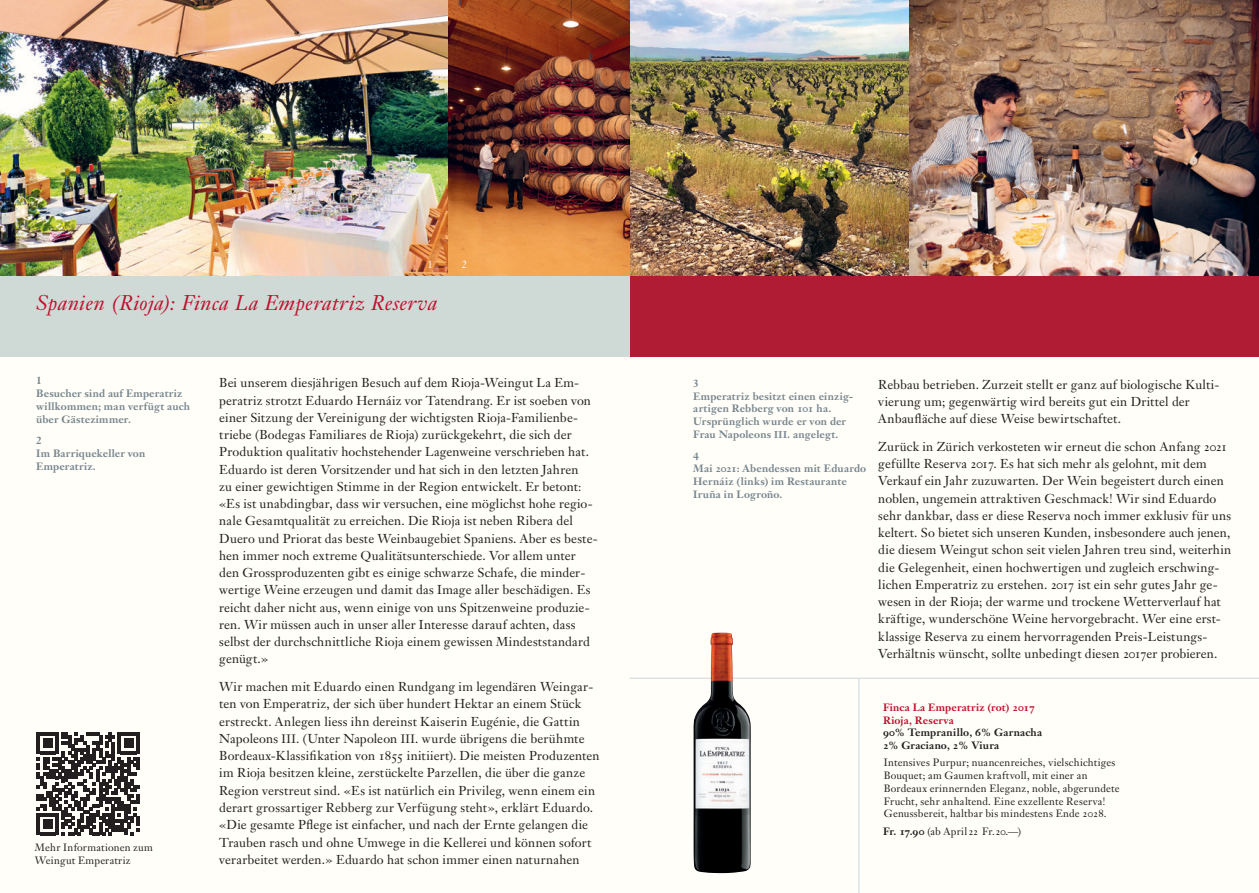
<style>
.page{position:relative;width:1259px;height:893px;background:#fff}
.page>*{position:absolute;margin:0;border:0;box-sizing:border-box;transform-origin:0 0}
.t1{font:italic 21px "Janson Text LT";letter-spacing:.02em;color:#c00f2d}
.t2{font:12.75px/17.2px "Janson Text LT Pro";letter-spacing:.01em;color:#231f20}
.t3{font:10.5px/12.8px "Janson Text LT Pro";letter-spacing:.015em;color:#231f20}
.t4{font:700 10.5px/12.8px "Janson Text LT Pro";letter-spacing:.015em;color:#77858d}
.t5{font:700 10.5px/12.8px "Janson Text LT Pro";letter-spacing:.025em;color:#231f20}
.t6{font:700 10.5px/12.8px "Janson Text LT Pro";letter-spacing:.015em;color:#c00f2d}
.t7{font:10.5px "Janson Text LT Pro";color:#fff}
.s1{font-size:12px}
.s2{font-size:9.75px}
.s3{font-weight:700}
</style>
<div class="page">
<div style="left:629px;top:0;width:630px;height:893px;background:#fffef8"></div>
<div style="left:0;top:0;width:629px;height:893px;background:#fffef8"></div>
<hr style="left:629px;top:678px;width:630px;height:1px;background:#cbd6dd">
<img style="left:629px;top:0;width:280px;height:276px">
<img style="left:447px;top:0;width:182px;height:276px">
<img style="left:693px;top:633px;width:58px;height:240px">
<hr style="left:858px;top:679px;width:1px;height:214px;background:#cbd6dd">
<img style="left:909px;top:0;width:350px;height:276px">
<svg style="left:37px;top:732px;width:103px;height:103px"></svg>
<img style="left:0;top:0;width:447px;height:276px">
<div style="left:629px;top:276px;width:630px;height:81px;background:#af1c34"></div>
<div style="left:0;top:276px;width:629px;height:81px;background:#cfdad6"></div>
<p class="t7" style="left:427px;top:258px;width:7px">1</p>
<p class="t7" style="left:891px;top:258px;width:7px">3</p>
<p class="t3" style="left:923px;top:258px;width:7px">4</p>
<h1 class="t1" style="left:36px;top:289px;width:403px">Spanien (Rioja): Finca La Emperatriz Reserva</h1>
<p class="t7" style="left:462px;top:258px;width:7px">2</p>
<p class="t7" style="left:890px;top:258px;width:7px">4</p>
<p class="t4" style="left:36px;top:374px;width:155px">1<br>Besucher sind auf Emperatriz willkommen; man verfügt auch über Gästezimmer.</p>
<p class="t4" style="left:36px;top:434px;width:111px">2<br>Im Barriquekeller von<br>Emperatriz.</p>
<p class="t3" style="left:35px;top:840px;width:120px;line-height:13.5px">Mehr Informationen zum<br>Weingut Emperatriz</p>
<p class="t2" style="left:219px;top:374px;width:380px">Bei unserem diesjährigen Besuch auf dem Rioja-Weingut La Em&shy;peratriz strotzt Eduardo Hernáiz vor Tatendrang. Er ist soeben von einer Sitzung der Vereinigung der wichtigsten Rioja-Familienbe&shy;triebe (Bodegas Familiares de Rioja) zurückgekehrt, die sich der Produktion qualitativ hochstehender Lagenweine verschrieben hat.<br>Eduardo ist deren Vorsitzender und hat sich in den letzten Jahren<br>zu einer gewichtigen Stimme in der Region entwickelt. Er betont: «Es ist unabdingbar, dass wir versuchen, eine möglichst hohe regio&shy;nale Gesamtqualität zu erreichen. Die Rioja ist neben Ribera del Duero und Priorat das beste Weinbaugebiet Spaniens. Aber es beste&shy;hen immer noch extreme Qualitätsunterschiede. Vor allem unter den Grossproduzenten gibt es einige schwarze Schafe, die minder&shy;wertige Weine erzeugen und damit das Image aller beschädigen. Es reicht daher nicht aus, wenn einige von uns Spitzenweine produzie&shy;ren. Wir müssen auch in unser aller Interesse darauf achten, dass selbst der durchschnittliche Rioja einem gewissen Mindeststandard genügt.»</p>
<p class="t2" style="left:219px;top:678px;width:382px">Wir machen mit Eduardo einen Rundgang im legendären Weingar&shy;ten von Emperatriz, der sich über hundert Hektar an einem Stück erstreckt. Anlegen liess ihn dereinst Kaiserin Eugénie, die Gattin Napoleons <span class="s1">III</span>. (Unter Napoleon <span class="s1">III</span>. wurde übrigens die berühmte Bordeaux-Klassifikation von 1855 initiiert). Die meisten Produzenten im Rioja besitzen kleine, zerstückelte Parzellen, die über die ganze Region verstreut sind. «Es ist natürlich ein Privileg, wenn einem ein derart grossartiger Rebberg zur Verfügung steht», erklärt Eduardo. «Die gesamte Pflege ist einfacher, und nach der Ernte gelangen die Trauben rasch und ohne Umwege in die Kellerei und können sofort verarbeitet werden.» Eduardo hat schon immer einen naturnahen</p>
<p class="t4" style="left:693px;top:377px;width:161px">3<br>Emperatriz besitzt einen einzig&shy;artigen Rebberg von 101 ha.<br>Ursprünglich wurde er von der<br>Frau Napoleons <span class="s2">III</span>. angelegt.</p>
<p class="t4" style="left:693px;top:449px;width:174px">4<br>Mai 2021: Abendessen mit Eduardo<br>Hernáiz (links) im Restaurante<br>Iruña in Logroño.</p>
<p class="t2" style="left:878px;top:375px;width:342px">Rebbau betrieben. Zurzeit stellt er ganz auf biologische Kulti&shy;vierung um; gegenwärtig wird bereits gut ein Drittel der<br>Anbaufläche auf diese Weise bewirtschaftet.</p>
<p class="t2" style="left:878px;top:438px;width:354px">Zurück in Zürich verkosteten wir erneut die schon Anfang 2021 gefüllte Reserva 2017. Es hat sich mehr als gelohnt, mit dem Verkauf ein Jahr zuzuwarten. Der Wein begeistert durch einen noblen, ungemein attraktiven Geschmack! Wir sind Eduardo sehr dankbar, dass er diese Reserva noch immer exklusiv für uns keltert. So bietet sich unseren Kunden, insbesondere auch jenen, die diesem Weingut schon seit vielen Jahren treu sind, weiterhin die Gelegenheit, einen hochwertigen und zugleich erschwing&shy;lichen Emperatriz zu erstehen. 2017 ist ein sehr gutes Jahr ge&shy;wesen in der Rioja; der warme und trockene Wetterverlauf hat kräftige, wunderschöne Weine hervorgebracht. Wer eine erst&shy;klassige Reserva zu einem hervorragenden Preis-Leistungs-Verhältnis wünscht, sollte unbedingt diesen 2017er probieren.</p>
<p class="t6" style="left:883px;top:701px;width:153px">Finca La Emperatriz (rot) 2017<br>Rioja, Reserva</p>
<p class="t5" style="left:883px;top:726px;width:161px">90% Tempranillo, 6% Garnacha<br>2% Graciano, 2% Viura</p>
<p class="t3" style="left:884px;top:756px;width:237px">Intensives Purpur; nuancenreiches, vielschichtiges Bouquet; am Gaumen kraftvoll, mit einer an Bordeaux erinnernden Eleganz, noble, abgerundete Frucht, sehr anhaltend. Eine exzellente Reserva!<br>Genussbereit, haltbar bis mindestens Ende 2028.</p>
<p class="t3" style="left:883px;top:825px;width:140px"><span class="s3">Fr. 17.90</span> (ab April 22 Fr.20.—)</p>
</div>
